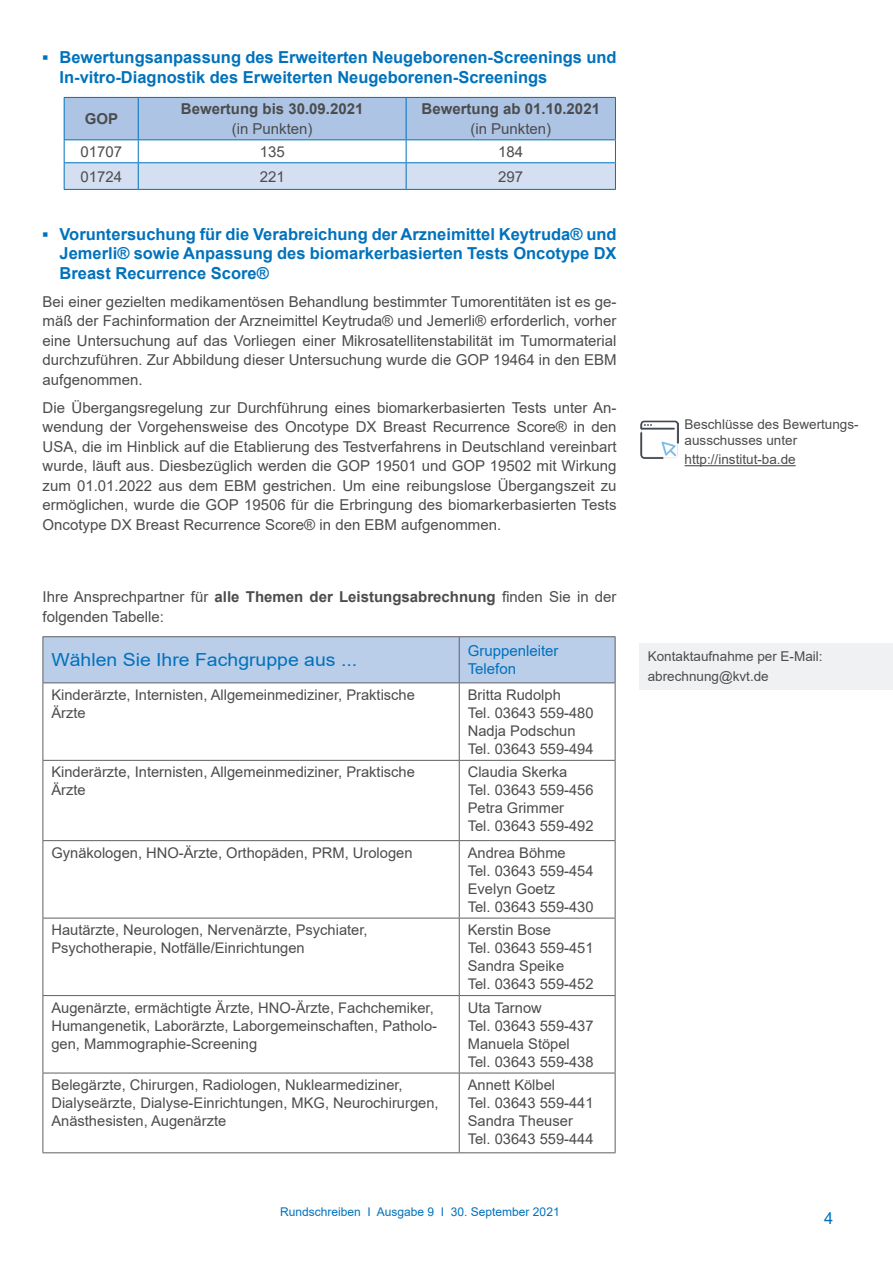
<style>
.page{position:relative;width:893px;height:1263px;background:#fff}
.page>*{position:absolute;margin:0;border:0;box-sizing:border-box;transform-origin:0 0}
.t1{font:18px "Arial";color:#0072bc;scale:1.08 1}
.t2{font:700 16.5px/19.5px "Arial";color:#0072bc}
.t3{font:16.5px "Arial";color:#0072bc}
.t4{font:15px/19.5px "Arial";color:#4b4c4d;text-align:justify}
.t5{font:700 15px "Arial";color:#4b4c4d}
.t6{font:15px/18px "Arial";color:#0072bc}
.t7{font:14.7px/18px "Arial";color:#4b4c4d}
.t8{font:13.5px/16.5px "Arial";color:#4b4c4d}
.t9{font:12px "Arial";color:#0072bc}
.s1{font-weight:700}
</style>
<div class="page">
<svg style="left:64px;top:97px;width:552px;height:92px"></svg>
<hr style="left:64px;top:189px;width:74px;height:1px;background:#0072bc">
<hr style="left:138px;top:189px;width:268px;height:1px;background:#0072bc">
<hr style="left:406px;top:189px;width:210px;height:1px;background:#0072bc">
<div style="left:44px;top:637px;width:571px;height:45px;background:#bacde9"></div>
<hr style="left:43px;top:636px;width:416px;height:1px;background:#606063">
<hr style="left:43px;top:637px;width:1px;height:45px;background:#606063">
<hr style="left:459px;top:636px;width:156px;height:1px;background:#606063">
<hr style="left:459px;top:637px;width:1px;height:45px;background:#606063">
<hr style="left:615px;top:637px;width:1px;height:45px;background:#606063">
<hr style="left:43px;top:682px;width:416px;height:1px;background:#606063">
<hr style="left:43px;top:683px;width:1px;height:77px;background:#606063">
<hr style="left:459px;top:682px;width:156px;height:1px;background:#606063">
<hr style="left:459px;top:683px;width:1px;height:77px;background:#606063">
<hr style="left:615px;top:683px;width:1px;height:77px;background:#606063">
<hr style="left:43px;top:760px;width:416px;height:1px;background:#606063">
<hr style="left:43px;top:761px;width:1px;height:79px;background:#606063">
<hr style="left:459px;top:760px;width:156px;height:1px;background:#606063">
<hr style="left:459px;top:761px;width:1px;height:79px;background:#606063">
<hr style="left:615px;top:761px;width:1px;height:79px;background:#606063">
<hr style="left:43px;top:840px;width:416px;height:1px;background:#606063">
<hr style="left:43px;top:841px;width:1px;height:77px;background:#606063">
<hr style="left:459px;top:840px;width:156px;height:1px;background:#606063">
<hr style="left:459px;top:841px;width:1px;height:77px;background:#606063">
<hr style="left:615px;top:841px;width:1px;height:77px;background:#606063">
<hr style="left:43px;top:918px;width:416px;height:1px;background:#606063">
<hr style="left:43px;top:918px;width:1px;height:77px;background:#606063">
<hr style="left:459px;top:918px;width:156px;height:1px;background:#606063">
<hr style="left:459px;top:918px;width:1px;height:77px;background:#606063">
<hr style="left:615px;top:918px;width:1px;height:77px;background:#606063">
<hr style="left:43px;top:995px;width:416px;height:1px;background:#606063">
<hr style="left:43px;top:996px;width:1px;height:77px;background:#606063">
<hr style="left:459px;top:995px;width:156px;height:1px;background:#606063">
<hr style="left:459px;top:996px;width:1px;height:77px;background:#606063">
<hr style="left:615px;top:996px;width:1px;height:77px;background:#606063">
<hr style="left:43px;top:1073px;width:416px;height:1px;background:#606063">
<hr style="left:43px;top:1073px;width:1px;height:79px;background:#606063">
<hr style="left:459px;top:1073px;width:156px;height:1px;background:#606063">
<hr style="left:459px;top:1073px;width:1px;height:79px;background:#606063">
<hr style="left:615px;top:1073px;width:1px;height:79px;background:#606063">
<hr style="left:43px;top:1152px;width:416px;height:1px;background:#606063">
<hr style="left:459px;top:1152px;width:156px;height:1px;background:#606063">
<img style="left:641px;top:420px;width:38px;height:38px">
<hr style="left:685px;top:465px;width:111px;height:1px;background:#4b4c4d">
<div style="left:639px;top:643px;width:254px;height:47px;background:#f0f1f2"></div>
<p class="t2" style="left:60px;top:48px;width:559px;text-indent:-17px">▪ Bewertungsanpassung des Erweiterten Neugeborenen-Screenings und<br>In-vitro-Diagnostik des Erweiterten Neugeborenen-Screenings</p>
<p class="t5" style="left:85px;top:108px;width:35px">GOP</p>
<p class="t5" style="left:181px;top:98px;width:184px">Bewertung bis 30.09.2021</p>
<p class="t4" style="left:232px;top:119px;width:82px">(in Punkten)</p>
<p class="t5" style="left:422px;top:98px;width:180px">Bewertung ab 01.10.2021</p>
<p class="t4" style="left:470px;top:119px;width:82px">(in Punkten)</p>
<p class="t4" style="left:80px;top:142px;width:43px">01707</p>
<p class="t4" style="left:260px;top:142px;width:27px">135</p>
<p class="t4" style="left:498px;top:142px;width:27px">184</p>
<p class="t4" style="left:80px;top:166px;width:43px">01724</p>
<p class="t4" style="left:260px;top:166px;width:27px">221</p>
<p class="t4" style="left:498px;top:166px;width:27px">297</p>
<p class="t2" style="left:60px;top:224px;width:559px;text-align:justify;text-indent:-17px">▪ Voruntersuchung für die Verabreichung der Arzneimittel Keytruda® und Jemerli® sowie Anpassung des biomarkerbasierten Tests Oncotype DX Breast Recurrence Score®</p>
<p class="t4" style="left:43px;top:292px;width:576px">Bei einer gezielten medikamentösen Behandlung bestimmter Tumorentitäten ist es ge&shy;mäß der Fachinformation der Arzneimittel Keytruda® und Jemerli® erforderlich, vorher eine U ntersuchung auf das Vorliegen einer Mikrosatellitenstabilität im Tumormaterial durchzuführen. Zur Abbildung dieser U ntersuchung wurde die GOP 19464 in den EBM aufgenommen.</p>
<p class="t4" style="left:43px;top:398px;width:576px">Die Übergangsregelung zur Durchführung eines biomarkerbasierten Tests unter An&shy;wendung der Vorgehensweise des Oncotype DX Breast Recurrence Score® in den USA, die im Hinblick auf die Etablierung des Testverfahrens in Deutschland vereinbart wurde, läuft aus. Diesbezüglich werden die GOP 19501 und GOP 19502 mit Wirkung zum 01.01.2022 aus dem EBM gestrichen. U m eine reibungslose Übergangszeit zu ermöglichen, wurde die GOP 19506 für die Erbringung des biomarkerbasierten Tests Oncotype DX Breast Recurrence Score® in den EBM aufgenommen.</p>
<p class="t4" style="left:43px;top:587px;width:576px">Ihre Ansprechpartner für <span class="s1">alle Themen der Leistungsabrechnung</span> finden Sie in der folgenden Tabelle:</p>
<p class="t1" style="left:51px;top:648px;width:285px">Wählen Sie Ihre Fachgruppe aus ...</p>
<p class="t6" style="left:468px;top:642px;width:92px">Gruppenleiter<br>Telefon</p>
<p class="t7" style="left:51px;top:686px;width:365px">Kinderärzte, Internisten, Allgemeinmediziner, Praktische<br>Ärzte</p>
<p class="t7" style="left:468px;top:686px;width:127px">Britta Rudolph<br>Tel. 03643 559-480<br>Nadja Podschun<br>Tel. 03643 559-494</p>
<p class="t7" style="left:51px;top:763px;width:365px">Kinderärzte, Internisten, Allgemeinmediziner, Praktische<br>Ärzte</p>
<p class="t7" style="left:468px;top:763px;width:127px">Claudia Skerka<br>Tel. 03643 559-456<br>Petra Grimmer<br>Tel. 03643 559-492</p>
<p class="t7" style="left:51px;top:843px;width:363px">Gynäkologen, HNO-Ärzte, Orthopäden, PRM, U rologen</p>
<p class="t7" style="left:468px;top:843px;width:127px">Andrea Böhme<br>Tel. 03643 559-454<br>Evelyn Goetz<br>Tel. 03643 559-430</p>
<p class="t7" style="left:51px;top:921px;width:318px">Hautärzte, Neurologen, Nervenärzte, Psychiater,<br>Psychotherapie, Notfälle/Einrichtungen</p>
<p class="t7" style="left:468px;top:921px;width:127px">Kerstin Bose<br>Tel. 03643 559-451<br>Sandra Speike<br>Tel. 03643 559-452</p>
<p class="t7" style="left:51px;top:998px;width:387px">Augenärzte, ermächtigte Ärzte, HNO-Ärzte, Fachchemiker,<br>Humangenetik, Laborärzte, Laborgemeinschaften, Patholo&shy;gen, Mammographie-Screening</p>
<p class="t7" style="left:468px;top:998px;width:127px">U ta Tarnow<br>Tel. 03643 559-437<br>Manuela Stöpel<br>Tel. 03643 559-438</p>
<p class="t7" style="left:51px;top:1076px;width:389px">Belegärzte, Chirurgen, Radiologen, Nuklearmediziner,<br>Dialyseärzte, Dialyse-Einrichtungen, MKG, Neurochirurgen,<br>Anästhesisten, Augenärzte</p>
<p class="t7" style="left:468px;top:1076px;width:127px">Annett Kölbel<br>Tel. 03643 559-441<br>Sandra Theuser<br>Tel. 03643 559-444</p>
<p class="t9" style="left:280px;top:1204px;width:281px">Rundschreiben I Ausgabe 9 I 30. September 2021</p>
<p class="t8" style="left:685px;top:415px;width:176px">Beschlüsse des Bewertungs&shy;ausschusses unter</p>
<p class="t8" style="left:685px;top:451px;width:113px">http://institut-ba.de</p>
<p class="t8" style="left:648px;top:645px;width:176px;line-height:20.7px">Kontaktaufnahme per E-Mail: abrechnung@kvt.de</p>
<p class="t3" style="left:824px;top:1207px;width:11px">4</p>
</div>
